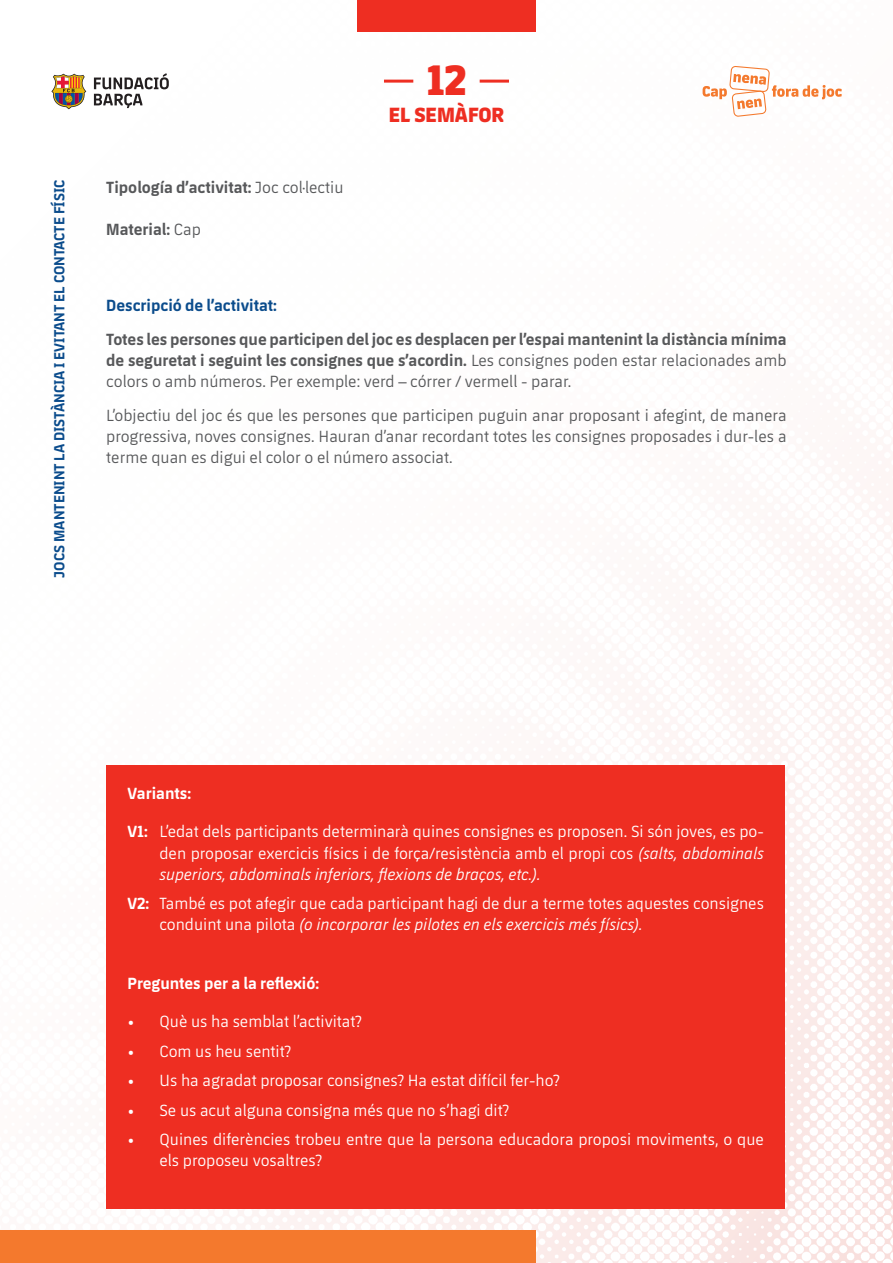
<style>
.page{position:relative;width:893px;height:1263px;background:#fff}
.page>*{position:absolute;margin:0;border:0;box-sizing:border-box;transform-origin:0 0}
.Parrafo_General{font:800 43.5px "FCBARCELONA";color:#ee2e22}
.Subtitulos_Numerados{font:800 21px "FCBARCELONA";color:#ee2e22}
.Parrafo_Tabulado_1{font:16.5px/21px "FCBARCELONA";color:#fff}
.Parrafo_General-2{font:700 16.5px/21px "FCBARCELONA";color:#57585a;text-align:justify}
.Parrafo_General-3{font:16.5px/21px "FCBARCELONA";color:#57585a;text-align:justify}
.Parrafo_General-4{font:700 16.5px "FCBARCELONA";color:#fff}
.Parrafo_General-5{font:700 16.5px "FCBARCELONA";color:#0b4c8c}
.t1{font:700 15px "FCBARCELONA";color:#0b4c8c}
.s1{font-weight:400}
.s2{font-weight:700}
.s3{font-style:italic}
</style>
<div class="page">
<div style="left:0;top:1230px;width:536px;height:33px;background:#f4792d"></div>
<div style="left:357px;top:0;width:179px;height:32px;background:#ee2e22"></div>
<svg style="left:51px;top:74px;width:35px;height:35px"></svg>
<svg style="left:94px;top:74px;width:75px;height:34px"></svg>
<svg style="left:703px;top:66px;width:139px;height:51px"></svg>
<hr style="left:384px;top:80px;width:29px;height:3px;background:#ee2e22">
<hr style="left:480px;top:80px;width:29px;height:3px;background:#ee2e22">
<div style="left:106px;top:765px;width:679px;height:443px;background:#ee2e22"></div>
<p class="Parrafo_General" style="left:426px;top:46px;width:42px">12</p>
<p class="Subtitulos_Numerados" style="left:389px;top:99px;width:117px">EL SEMÀFOR</p>
<p class="t1" style="left:48px;top:577px;width:399px;rotate:-90deg">JOCS MANTENINT LA DISTÀNCIA I EVITANT EL CONTACTE FÍSIC</p>
<p class="Parrafo_General-2" style="left:106px;top:176px;width:239px">Tipología d’activitat: <span class="s1">Joc col·lectiu</span></p>
<p class="Parrafo_General-2" style="left:106px;top:219px;width:96px">Material: <span class="s1">Cap</span></p>
<p class="Parrafo_General-5" style="left:106px;top:294px;width:172px">Descripció de l’activitat:</p>
<p class="Parrafo_General-2" style="left:106px;top:328px;width:682px">Totes les persones que participen del joc es desplacen per l’espai mantenint la distància mínima de seguretat i seguint les consignes que s’acordin. <span class="s1">Les consignes poden estar relacionades amb colors o amb números. Per exemple: verd – córrer / vermell - parar.</span></p>
<p class="Parrafo_General-3" style="left:106px;top:404px;width:682px">L’objectiu del joc és que les persones que participen puguin anar proposant i afegint, de manera progressiva, noves consignes. Hauran d’anar recordant totes les consignes proposades i dur-les a terme quan es digui el color o el número associat.</p>
<p class="Parrafo_General-4" style="left:128px;top:782px;width:65px">Variants:</p>
<p class="Parrafo_Tabulado_1" style="left:159px;top:820px;width:606px;text-align:justify;text-indent:-32px"><span class="s2">V1:</span> L’edat dels participants determinarà quines consignes es proposen. Si són joves, es po&shy;den proposar exercicis físics i de força/resistència amb el propi cos <span class="s3">(salts, abdominals superiors, abdominals inferiors, flexions de braços, etc.).</span></p>
<p class="Parrafo_Tabulado_1" style="left:159px;top:892px;width:606px;text-indent:-32px"><span class="s2">V2:</span> També es pot afegir que cada participant hagi de dur a terme totes aquestes consignes conduint una pilota <span class="s3">(o incorporar les pilotes en els exercicis més físics).</span></p>
<p class="Parrafo_General-4" style="left:128px;top:971px;width:193px">Preguntes per a la reflexió:</p>
<p class="Parrafo_Tabulado_1" style="left:128px;top:1010px;width:236px">• Què us ha semblat l’activitat?</p>
<p class="Parrafo_Tabulado_1" style="left:128px;top:1039px;width:165px">• Com us heu sentit?</p>
<p class="Parrafo_Tabulado_1" style="left:128px;top:1069px;width:434px">• Us ha agradat proposar consignes? Ha estat difícil fer-ho?</p>
<p class="Parrafo_Tabulado_1" style="left:128px;top:1098px;width:383px">• Se us acut alguna consigna més que no s’hagi dit?</p>
<p class="Parrafo_Tabulado_1" style="left:159px;top:1128px;width:606px;text-indent:-32px">• Quines diferències trobeu entre que la persona educadora proposi moviments, o que els proposeu vosaltres?</p>
</div>
